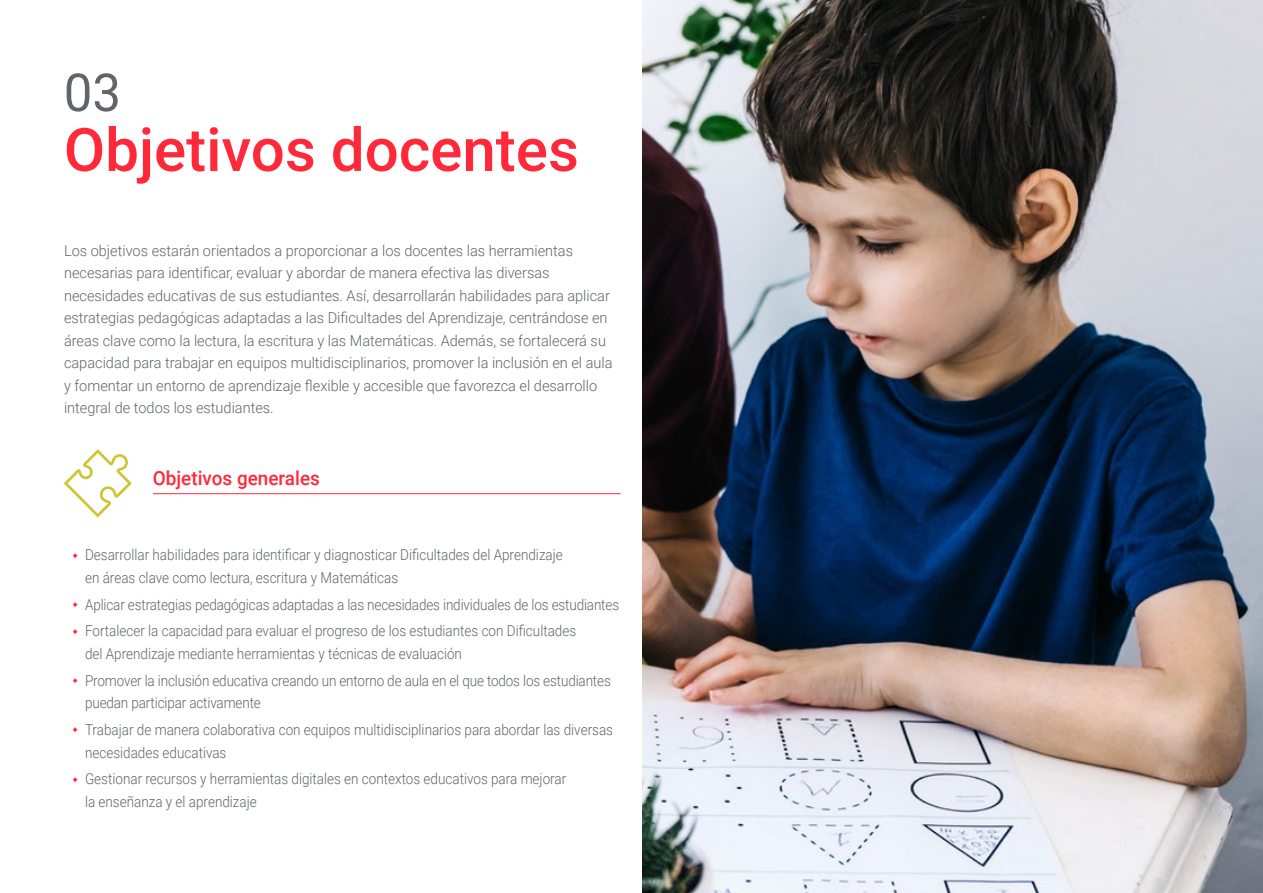
<style>
.page{position:relative;width:1263px;height:893px;background:#fff}
.page>*{position:absolute;margin:0;border:0;box-sizing:border-box;transform-origin:0 0}
.t1{font:500 60px "Roboto";color:#ff293a}
.t2{font:52.5px "Roboto";color:#61646a}
.t3{font:500 19.5px "Roboto";color:#ff293a}
.t4{font:300 15px/26.7px "Roboto";color:#61646a;scale:.9 1}
.t5{font:300 15px/22.5px "Roboto";color:#61646a}
</style>
<div class="page">
<img style="left:642px;top:0;width:621px;height:893px">
<hr style="left:153px;top:493px;width:468px;height:1px;background:#ff293a">
<svg style="left:64px;top:449px;width:68px;height:68px"></svg>
<h2 class="t2" style="left:64px;top:56px;width:59px">03</h2>
<h1 class="t1" style="left:64px;top:108px;width:517px">Objetivos docentes</h1>
<p class="t5" style="left:64px;top:239px;width:550px">Los objetivos estarán orientados a proporcionar a los docentes las herramientas necesarias para identificar, evaluar y abordar de manera efectiva las diversas necesidades educativas de sus estudiantes. Así, desarrollarán habilidades para aplicar estrategias pedagógicas adaptadas a las Dificultades del Aprendizaje, centrándose en áreas clave como la lectura, la escritura y las Matemáticas. Además, se fortalecerá su capacidad para trabajar en equipos multidisciplinarios, promover la inclusión en el aula y fomentar un entorno de aprendizaje flexible y accesible que favorezca el desarrollo integral de todos los estudiantes.</p>
<h3 class="t3" style="left:153px;top:465px;width:169px">Objetivos generales</h3>
<p class="t4" style="left:85px;top:543px;width:532px;line-height:22.5px">Desarrollar habilidades para identificar y diagnosticar Dificultades del Aprendizaje en áreas clave como lectura, escritura y Matemáticas</p>
<p class="t4" style="left:85px;top:590px;width:595px">Aplicar estrategias pedagógicas adaptadas a las necesidades individuales de los estudiantes<br>Fortalecer la capacidad para evaluar el progreso de los estudiantes con Dificultades</p>
<p class="t4" style="left:85px;top:640px;width:586px">del Aprendizaje mediante herramientas y técnicas de evaluación<br>Promover la inclusión educativa creando un entorno de aula en el que todos los estudiantes</p>
<p class="t4" style="left:85px;top:689px;width:588px">puedan participar activamente<br>Trabajar de manera colaborativa con equipos multidisciplinarios para abordar las diversas</p>
<p class="t4" style="left:85px;top:738px;width:536px">necesidades educativas<br>Gestionar recursos y herramientas digitales en contextos educativos para mejorar</p>
<p class="t4" style="left:85px;top:787px;width:192px">la enseñanza y el aprendizaje</p>
</div>
